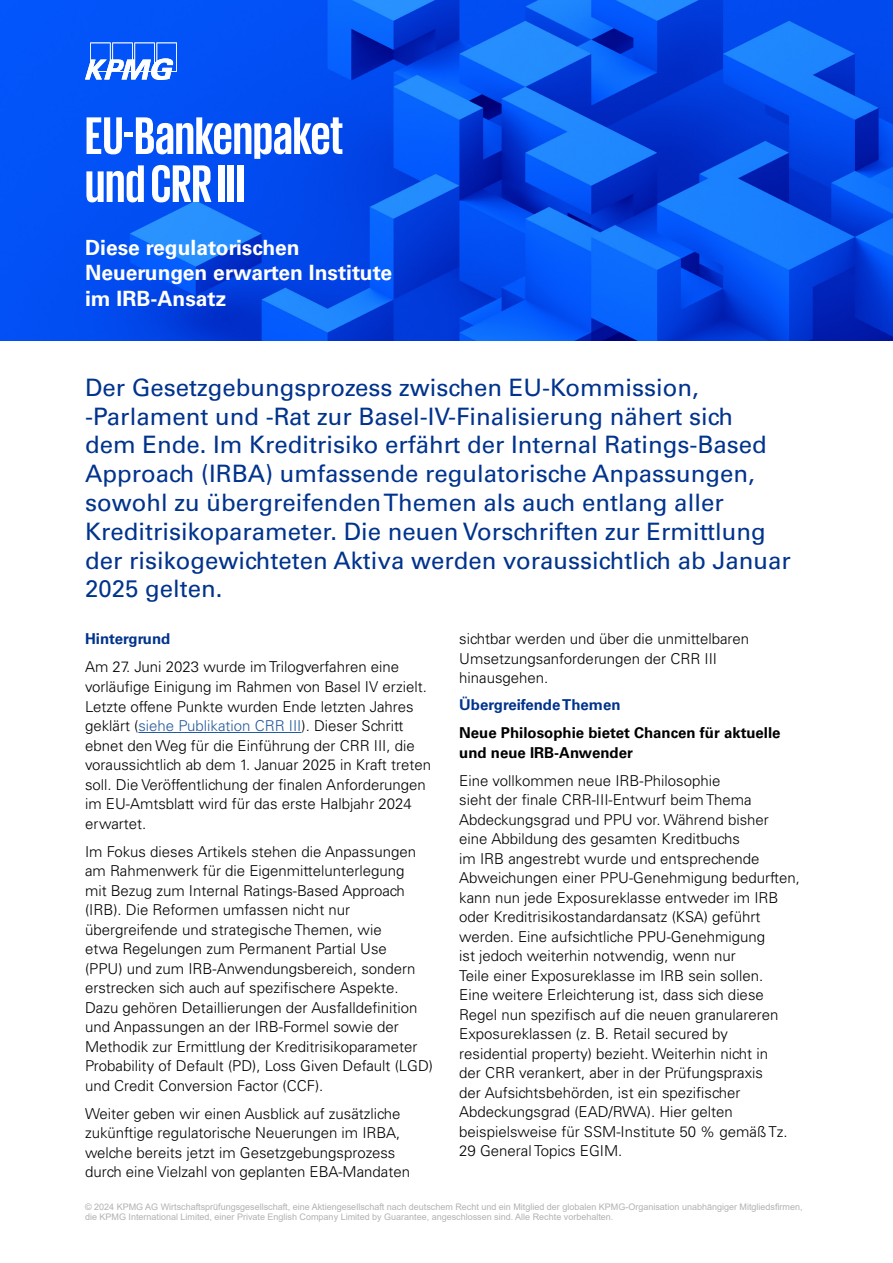
<style>
.page{position:relative;width:893px;height:1263px;background:#fff}
.page>*{position:absolute;margin:0;border:0;box-sizing:border-box;transform-origin:0 0}
.t1{font:700 54px/48px "KPMG";color:#fff}
.t2{font:24px/28.8px "Univers LT Std";color:#00338d}
.t3{font:700 21px/25.2px "Univers LT Std";color:#fff}
.t4{font:300 15px/19.5px "Univers LT Std";color:#000}
.t5{font:700 15px/28px "Univers LT Std";color:#000}
.t6{font:9px/10.8px "Arial";color:#b2b2b2}
.s1{font-weight:700;color:#00338d}
.s2{color:#245a9c}
.s3{color:#00338d}
.s4{font-weight:700}
</style>
<div class="page">
<img style="left:0;top:0;width:893px;height:340px">
<hr style="left:138px;top:732px;width:163px;height:1px;background:#245a9c">
<svg style="left:85px;top:43px;width:92px;height:37px"></svg>
<h1 class="t1" style="left:85px;top:110px;width:260px">EU-Bankenpaket und CRR III</h1>
<h2 class="t3" style="left:85px;top:235px;width:309px">Diese regulatorischen<br>Neuerungen erwarten Institute im IRB-Ansatz</h2>
<h3 class="t2" style="left:85px;top:373px;width:707px">Der Gesetzgebungsprozess zwischen EU-Kommission, -Parlament und -Rat zur Basel-IV-Finalisierung nähert sich<br>dem Ende. Im Kreditrisiko erfährt der Internal Ratings-Based Approach (IRBA) umfassende regulatorische Anpassungen, sowohl zu übergreifenden Themen als auch entlang aller Kreditrisikoparameter. Die neuen Vorschriften zur Ermittlung der risikogewichteten Aktiva werden voraussichtlich ab Januar 2025 gelten.</h3>
<p class="t4" style="left:85px;top:625px;width:316px;line-height:28px"><span class="s1">Hintergrund<br></span>Am 27. Juni 2023 wurde im Trilogverfahren eine</p>
<p class="t4" style="left:85px;top:677px;width:347px">vorläufige Einigung im Rahmen von Basel IV erzielt.<br>Letzte offene Punkte wurden Ende letzten Jahres geklärt (<span class="s2">siehe Publikation CRR III</span>). Dieser Schritt ebnet den Weg für die Einführung der CRR III, die voraussichtlich ab dem 1. Januar 2025 in Kraft treten soll. Die Veröffentlichung der finalen Anforderungen im EU-Amtsblatt wird für das erste Halbjahr 2024 erwartet.</p>
<p class="t4" style="left:85px;top:841px;width:350px">Im Fokus dieses Artikels stehen die Anpassungen am Rahmenwerk für die Eigenmittelunterlegung<br>mit Bezug zum Internal Ratings-Based Approach (IRB). Die Reformen umfassen nicht nur übergreifende und strategische Themen, wie<br>etwa Regelungen zum Permanent Partial Use<br>(PPU) und zum IRB-Anwendungsbereich, sondern erstrecken sich auch auf spezifischere Aspekte.<br>Dazu gehören Detaillierungen der Ausfalldefinition und Anpassungen an der IRB-Formel sowie der Methodik zur Ermittlung der Kreditrisikoparameter Probability of Default (PD), Loss Given Default (LGD) und Credit Conversion Factor (CCF).</p>
<p class="t4" style="left:85px;top:1103px;width:327px">Weiter geben wir einen Ausblick auf zusätzliche zukünftige regulatorische Neuerungen im IRBA, welche bereits jetzt im Gesetzgebungsprozess durch eine Vielzahl von geplanten EBA-Mandaten</p>
<p class="t4" style="left:459px;top:629px;width:291px">sichtbar werden und über die unmittelbaren<br>Umsetzungsanforderungen der CRR III hinausgehen.</p>
<p class="t5" style="left:459px;top:691px;width:323px"><span class="s3">Übergreifende Themen<br></span>Neue Philosophie bietet Chancen für aktuelle</p>
<p class="t4" style="left:459px;top:738px;width:263px;line-height:28px"><span class="s4">und neue IRB-Anwender<br></span>Eine vollkommen neue IRB-Philosophie</p>
<p class="t4" style="left:459px;top:790px;width:342px">sieht der finale CRR-III-Entwurf beim Thema Abdeckungsgrad und PPU vor. Während bisher eine Abbildung des gesamten Kreditbuchs<br>im IRB angestrebt wurde und entsprechende Abweichungen einer PPU-Genehmigung bedurften, kann nun jede Exposureklasse entweder im IRB oder Kreditrisikostandardansatz (KSA) geführt werden. Eine aufsichtliche PPU-Genehmigung<br>ist jedoch weiterhin notwendig, wenn nur<br>Teile einer Exposureklasse im IRB sein sollen.<br>Eine weitere Erleichterung ist, dass sich diese Regel nun spezifisch auf die neuen granulareren Exposureklassen (z. B. Retail secured by<br>residential property) bezieht. Weiterhin nicht in<br>der CRR verankert, aber in der Prüfungspraxis<br>der Aufsichtsbehörden, ist ein spezifischer Abdeckungsgrad (EAD/RWA). Hier gelten beispielsweise für SSM-Institute 50 % gemäß Tz.<br>29 General Topics EGIM.</p>
<p class="t6" style="left:85px;top:1201px;width:719px">© 2024 KPMG AG Wirtschaftsprüfungsgesellschaft, eine Aktiengesellschaft nach deutschem Recht und ein Mitglied der globalen KPMG-Organisation unabhängiger Mitgliedsfirmen, die KPMG International Limited, einer Private English Company Limited by Guarantee, angeschlossen sind. Alle Rechte vorbehalten.</p>
</div>
